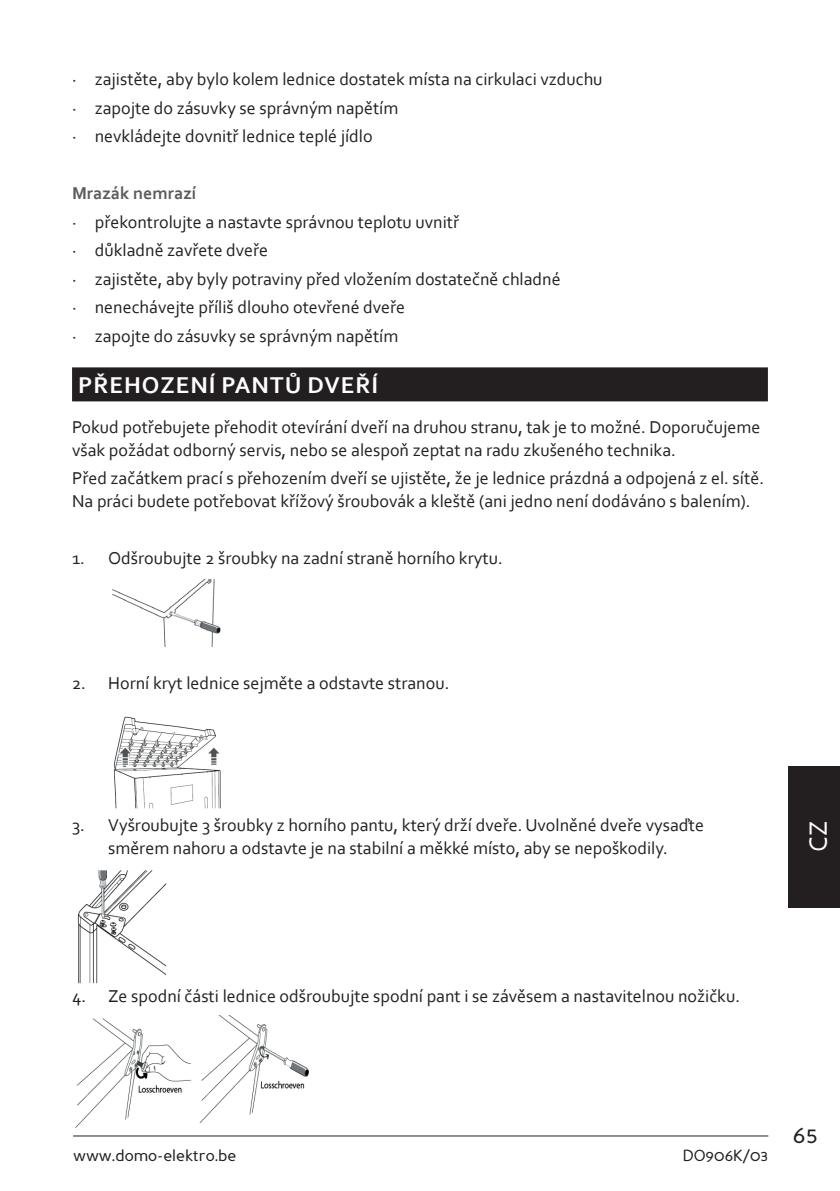
<style>
.page{position:relative;width:840px;height:1191px;background:#fff}
.page>*{position:absolute;margin:0;border:0;box-sizing:border-box;transform-origin:0 0}
.t1{font:26px "Corbel";color:#fff}
.t2{font:700 24px "Corbel";letter-spacing:.04em;color:#fff}
.t3{font:24px "Perspective Sans";color:#231f20}
.t4{font:18px/28.4px "Corbel";color:#231f20}
.t5{font:700 18px "Corbel";color:#5c5c5f}
.t6{font:16px "Perspective Sans";color:#231f20}
</style>
<div class="page">
<hr style="left:73px;top:1135px;width:694px;height:1px;background:#231f20">
<div style="left:788px;top:765px;width:51px;height:142px;background:#231f20"></div>
<div style="left:72px;top:367px;width:695px;height:34px;background:#231f20"></div>
<img style="left:112px;top:578px;width:109px;height:69px">
<img style="left:113px;top:716px;width:108px;height:93px">
<img style="left:77px;top:870px;width:90px;height:114px">
<img style="left:75px;top:1015px;width:234px;height:112px">
<p class="t4" style="left:72px;top:65px;width:531px">· zajistěte, aby bylo kolem lednice dostatek místa na cirkulaci vzduchu · zapojte do zásuvky se správným napětím<br>· nevkládejte dovnitř lednice teplé jídlo</p>
<p class="t5" style="left:72px;top:182px;width:126px">Mrazák nemrazí</p>
<p class="t4" style="left:72px;top:207px;width:490px">· překontrolujte a nastavte správnou teplotu uvnitř<br>· důkladně zavřete dveře<br>· zajistěte, aby byly potraviny před vložením dostatečně chladné · nenechávejte příliš dlouho otevřené dveře<br>· zapojte do zásuvky se správným napětím</p>
<h2 class="t2" style="left:78px;top:370px;width:301px">PŘEHOZENÍ PANTŮ DVEŘÍ</h2>
<p class="t4" style="left:72px;top:415px;width:689px;line-height:22.8px">Pokud potřebujete přehodit otevírání dveří na druhou stranu, tak je to možné. Doporučujeme však požádat odborný servis, nebo se alespoň zeptat na radu zkušeného technika.</p>
<p class="t4" style="left:72px;top:466px;width:693px;line-height:22.8px">Před začátkem prací s přehozením dveří se ujistěte, že je lednice prázdná a odpojená z el. sítě.<br>Na práci budete potřebovat křížový šroubovák a kleště (ani jedno není dodáváno s balením).</p>
<p class="t4" style="left:72px;top:543px;width:432px">1. Odšroubujte 2 šroubky na zadní straně horního krytu.</p>
<p class="t4" style="left:72px;top:668px;width:378px">2. Horní kryt lednice sejměte a odstavte stranou.</p>
<p class="t4" style="left:72px;top:813px;width:633px;line-height:22.8px;text-align:center">3. Vyšroubujte 3 šroubky z horního pantu, který drží dveře. Uvolněné dveře vysaďte směrem nahoru a odstavte je na stabilní a měkké místo, aby se nepoškodily.</p>
<h1 class="t1" style="left:801px;top:851px;width:32px;rotate:-90deg">CZ</h1>
<p class="t4" style="left:72px;top:981px;width:669px">4. Ze spodní části lednice odšroubujte spodní pant i se závěsem a nastavitelnou nožičku.</p>
<p class="t6" style="left:73px;top:1146px;width:165px">www.domo-elektro.be</p>
<p class="t6" style="left:682px;top:1146px;width:87px">DO906K/03</p>
<h2 class="t3" style="left:792px;top:1120px;width:27px">65</h2>
</div>
